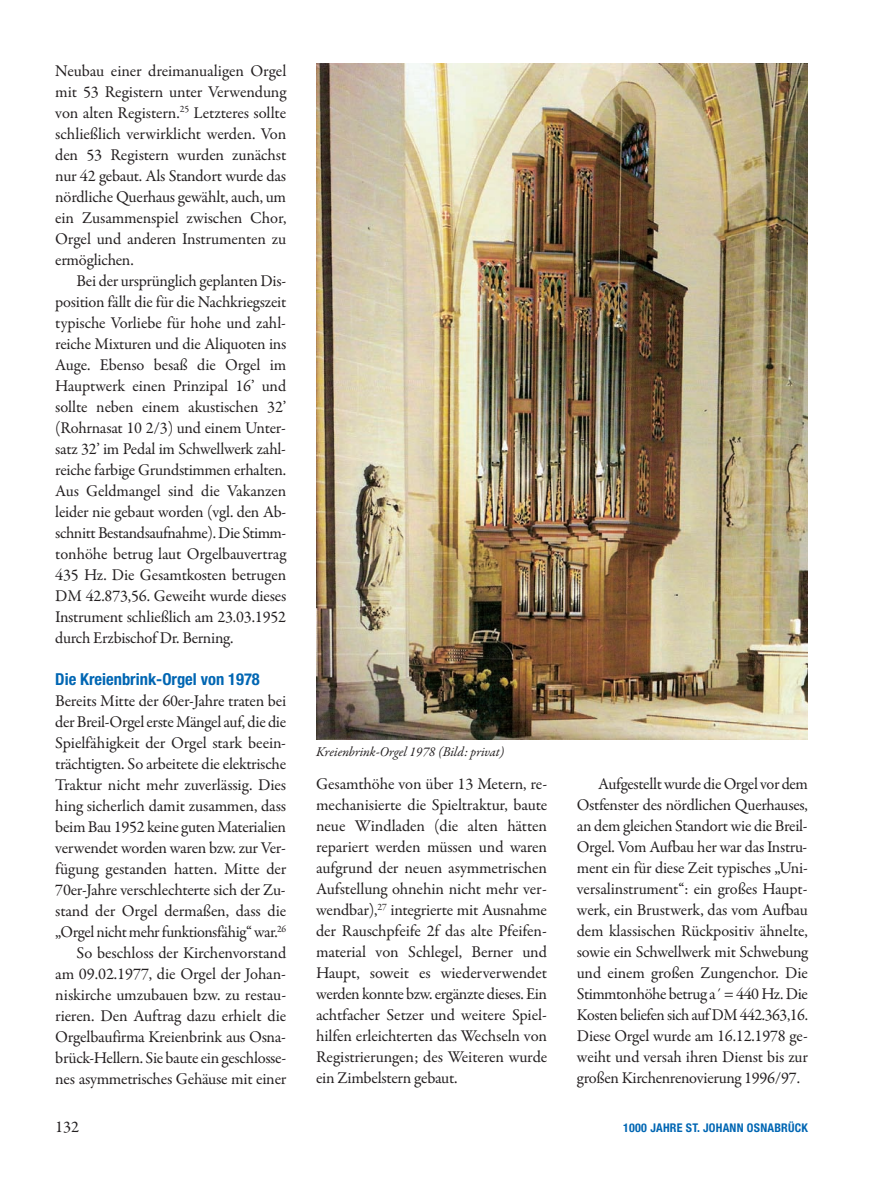
<style>
.page{position:relative;width:893px;height:1191px;background:#fff}
.page>*{position:absolute;margin:0;border:0;box-sizing:border-box;transform-origin:0 0}
.t1{font:16.5px/21px "Garamond Premr Pro";letter-spacing:-.015em;color:#231f20;text-align:justify}
.t2{font:700 condensed 16.5px "Helvetica Neue";color:#0166b3}
.t3{font:italic 13.5px "Garamond Premr Pro";letter-spacing:-.005em;color:#231f20}
.t4{font:700 condensed 12px "Helvetica Neue";letter-spacing:.02em;color:#0166b3}
</style>
<div class="page">
<img style="left:316px;top:64px;width:492px;height:675px">
<p class="t1" style="left:55px;top:62px;width:233px">Neubau einer dreimanualigen Orgel mit 53 Registern unter Verwendung von alten Registern.<sup>25</sup> Letzteres sollte schließlich verwirklicht werden. Von den 53 Registern wurden zunächst nur 42 gebaut. Als Standort wurde das nördliche Querhaus gewählt, auch, um ein Zusammenspiel zwischen Chor, Orgel und anderen Instrumenten zu ermöglichen.</p>
<p class="t1" style="left:55px;top:272px;width:233px;text-indent:21px">Bei der ursprünglich geplanten Dis&shy;position fällt die für die Nachkriegszeit typische Vorliebe für hohe und zahl - reiche Mixturen und die Aliquoten ins Auge. Ebenso besaß die Orgel im Hauptwerk einen Prinzipal 16’ und sollte neben einem akustischen 32’ (Rohrnasat 10 2/3) und einem Unter&shy;satz 32’ im Pedal im Schwellwerk zahl&shy;reiche farbige Grundstimmen erhalten.<br>Aus Geldmangel sind die Vakanzen leider nie gebaut worden (vgl. den Ab - schnitt Bestandsaufnahme). Die Stimm&shy;tonhöhe betrug laut Orgel bauvertrag 435 Hz. Die Gesamtkosten betrugen DM 42.873,56. Geweiht wurde dieses Instrument schließlich am 23.03.1952 durch Erzbischof Dr. Berning.</p>
<p class="t2" style="left:55px;top:673px;width:206px">Die Kreienbrink-Orgel von 1978</p>
<p class="t1" style="left:55px;top:692px;width:233px;text-align:right">Bereits Mitte der 60er-Jahre traten bei der Breil-Orgel erste Mängel auf, die die Spielfähigkeit der Orgel stark beein&shy;trächtigten. So arbeitete die elektrische Traktur nicht mehr zuverlässig. Dies hing sicherlich damit zusammen, dass beim Bau 1952 keine guten Materialien verwendet worden waren bzw. zur Ver&shy;fügung gestanden hatten. Mitte der 70er-Jahre verschlechterte sich der Zu&shy;stand der Orgel dermaßen, dass die „Orgel nicht mehr funktionsfähig“ war.<sup>26<br></sup>So beschloss der Kirchenvorstand am 09.02.1977, die Orgel der Johan - niskirche umzubauen bzw. zu restau - rieren. Den Auftrag dazu erhielt die Orgelbaufirma Kreienbrink aus Osna&shy;brück-Hellern. Sie baute ein geschlosse&shy;nes asymmetrisches Gehäuse mit einer</p>
<p class="t3" style="left:316px;top:746px;width:190px">Kreienbrink-Orgel 1978 (Bild: privat)</p>
<p class="t1" style="left:316px;top:775px;width:233px">Gesamthöhe von über 13 Metern, re&shy;mechanisierte die Spieltraktur, baute neue Windladen (die alten hätten repariert werden müssen und waren aufgrund der neuen asymmetrischen Aufstellung ohnehin nicht mehr ver&shy;wendbar),<sup>27</sup> integrierte mit Ausnahme der Rauschpfeife 2f das alte Pfeifen - material von Schlegel, Berner und Haupt, soweit es wiederverwendet werden konnte bzw. ergänzte dieses. Ein achtfacher Setzer und weitere Spiel - hilfen erleichterten das Wechseln von Registrierungen; des Weiteren wurde ein Zimbelstern gebaut.</p>
<p class="t1" style="left:577px;top:775px;width:233px;text-indent:21px">Aufgestellt wurde die Orgel vor dem Ostfenster des nördlichen Querhauses, an dem gleichen Standort wie die Breil-Orgel. Vom Aufbau her war das Instru&shy;ment ein für diese Zeit typisches „Uni&shy;versalinstrument“: ein großes Haupt&shy;werk, ein Brustwerk, das vom Aufbau dem klassischen Rückpositiv ähnelte, sowie ein Schwellwerk mit Schwebung und einem großen Zungenchor. Die Stimmtonhöhe betrug a´ = 440 Hz. Die Kosten beliefen sich auf DM 442.363,16.<br>Diese Orgel wurde am 16.12.1978 ge&shy;weiht und versah ihren Dienst bis zur großen Kirchenrenovierung 1996/97.</p>
<p class="t1" style="left:55px;top:1118px;width:26px">132</p>
<p class="t4" style="left:623px;top:1123px;width:186px">1000 JAHRE ST. JOHANN OSNABRÜCK</p>
</div>
